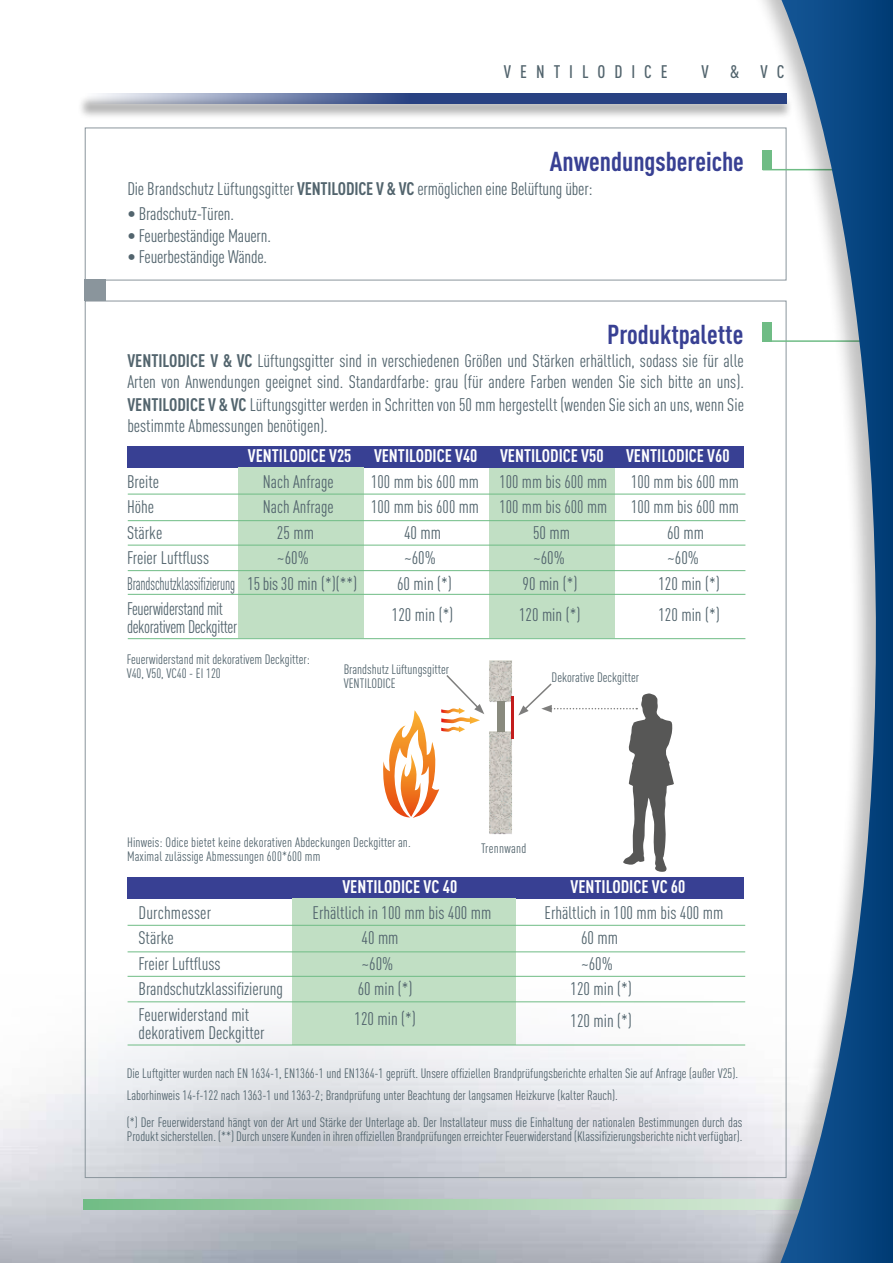
<style>
.page{position:relative;width:893px;height:1263px;background:#fff}
.page>*{position:absolute;margin:0;border:0;box-sizing:border-box;transform-origin:0 0}
.t1{font:700 27px "DIN Cond";color:#384093}
.t2{font:18px/21.5px "DIN Cond";color:#52646d;text-align:justify}
.t3{font:700 18px "DIN Cond";color:#fff}
.t4{font:18px "DIN Cond";color:#52646d;scale:.77 1}
.t5{font:18px "DIN Cond";letter-spacing:-.02em;color:#52646d;scale:.93 1}
.t6{font:18px "DIN Cond";letter-spacing:-.02em;color:#52646d;scale:.92 1}
.t7{font:500 18px "DIN Cond";letter-spacing:.5em;color:#52646d}
.t8{font:13.5px/13.5px "DIN Cond";color:#52646d}
.t9{font:13.5px "DIN Cond";letter-spacing:.02em;color:#52646d}
.s1{font-weight:700}
</style>
<div class="page">
<svg style="left:84px;top:1199px;width:664px;height:11px;background:#a3d1ab"></svg>
<div style="left:77px;top:95px;width:716px;height:25px;background:#000;opacity:.3"></div>
<svg style="left:85px;top:94px;width:663px;height:10px;background:#576a9b"></svg>
<div style="left:85px;top:279px;width:21px;height:22px;background:#8a959c"></div>
<div style="left:748px;top:0;width:145px;height:1263px;background:#000;opacity:.25"></div>
<svg style="left:780px;top:0;width:113px;height:1263px"></svg>
<div style="left:489px;top:467px;width:125px;height:171px;background:#c1dfc4"></div>
<div style="left:128px;top:446px;width:616px;height:21px;background:#384093"></div>
<div style="left:238px;top:467px;width:126px;height:171px;background:#c1dfc4"></div>
<hr style="left:128px;top:494px;width:617px;height:1px;background:#6fbc85">
<hr style="left:128px;top:520px;width:617px;height:1px;background:#6fbc85">
<hr style="left:128px;top:545px;width:617px;height:1px;background:#6fbc85">
<hr style="left:128px;top:570px;width:617px;height:1px;background:#6fbc85">
<hr style="left:128px;top:638px;width:617px;height:1px;background:#6fbc85">
<hr style="left:128px;top:594px;width:617px;height:1px;background:#6fbc85">
<div style="left:127px;top:877px;width:617px;height:21px;background:#384093"></div>
<div style="left:292px;top:898px;width:224px;height:146px;background:#c1dfc4"></div>
<hr style="left:128px;top:925px;width:617px;height:1px;background:#6fbc85">
<hr style="left:128px;top:951px;width:617px;height:1px;background:#6fbc85">
<hr style="left:128px;top:976px;width:617px;height:1px;background:#6fbc85">
<hr style="left:128px;top:1001px;width:617px;height:1px;background:#6fbc85">
<hr style="left:128px;top:1044px;width:617px;height:1px;background:#6fbc85">
<img style="left:489px;top:660px;width:23px;height:48px">
<svg style="left:489px;top:660px;width:22px;height:41px"></svg>
<img style="left:489px;top:708px;width:25px;height:127px">
<svg style="left:489px;top:731px;width:22px;height:102px;background:#c9c5be"></svg>
<hr style="left:511px;top:696px;width:3px;height:42px;background:#c21c1c">
<div style="left:497px;top:701px;width:7px;height:31px;background:#898a7e"></div>
<svg style="left:383px;top:675px;width:101px;height:143px"></svg>
<svg style="left:518px;top:683px;width:156px;height:189px"></svg>
<p class="t7" style="left:504px;top:61px;width:165px">VENTILODICE</p>
<p class="t7" style="left:701px;top:61px;width:84px">V &amp; V C</p>
<h1 class="t1" style="left:550px;top:145px;width:196px">Anwendungsbereiche</h1>
<p class="t2" style="left:127px;top:178px;width:467px">Die Brandschutz Lüftungsgitter <span class="s1">VENTILODICE V &amp; VC</span> ermöglichen eine Belüftung über:</p>
<p class="t2" style="left:127px;top:203px;width:108px">• Bradschutz-Türen.</p>
<p class="t2" style="left:127px;top:224px;width:145px">• Feuerbeständige Mauern.</p>
<p class="t2" style="left:127px;top:245px;width:141px">• Feuerbeständige Wände.</p>
<h1 class="t1" style="left:607px;top:317px;width:138px">Produktpalette</h1>
<p class="t2" style="left:127px;top:350px;width:618px"><span class="s1">VENTILODICE V &amp; VC</span> Lüftungsgitter sind in verschiedenen Größen und Stärken erhältlich, sodass sie für alle Arten von Anwendungen geeignet sind. Standardfarbe: grau (für andere Farben wenden Sie sich bitte an uns).<br><span class="s1">VENTILODICE V &amp; VC</span> Lüftungsgitter werden in Schritten von 50 mm hergestellt (wenden Sie sich an uns, wenn Sie bestimmte Abmessungen benötigen).</p>
<p class="t3" style="left:248px;top:445px;width:105px">VENTILODICE V25</p>
<p class="t3" style="left:374px;top:445px;width:105px">VENTILODICE V40</p>
<p class="t3" style="left:500px;top:445px;width:105px">VENTILODICE V50</p>
<p class="t3" style="left:626px;top:445px;width:105px">VENTILODICE V60</p>
<p class="t2" style="left:127px;top:470px;width:34px">Breite</p>
<p class="t2" style="left:263px;top:470px;width:72px">Nach Anfrage</p>
<p class="t2" style="left:371px;top:470px;width:237px">100 mm bis 600 mm 100 mm bis 600 mm</p>
<p class="t2" style="left:631px;top:470px;width:109px">100 mm bis 600 mm</p>
<p class="t2" style="left:127px;top:496px;width:29px">Höhe</p>
<p class="t2" style="left:263px;top:496px;width:72px">Nach Anfrage</p>
<p class="t2" style="left:371px;top:496px;width:237px">100 mm bis 600 mm 100 mm bis 600 mm</p>
<p class="t2" style="left:631px;top:496px;width:109px">100 mm bis 600 mm</p>
<p class="t2" style="left:127px;top:521px;width:37px">Stärke</p>
<p class="t2" style="left:277px;top:521px;width:39px">25 mm</p>
<p class="t2" style="left:404px;top:521px;width:39px">40 mm</p>
<p class="t2" style="left:533px;top:521px;width:39px">50 mm</p>
<p class="t2" style="left:667px;top:521px;width:39px">60 mm</p>
<p class="t2" style="left:127px;top:547px;width:84px">Freier Luftfluss</p>
<p class="t2" style="left:277px;top:547px;width:33px">~60%</p>
<p class="t2" style="left:404px;top:547px;width:33px">~60%</p>
<p class="t2" style="left:533px;top:547px;width:33px">~60%</p>
<p class="t2" style="left:667px;top:547px;width:33px">~60%</p>
<p class="t4" style="left:127px;top:573px;width:300px">Brandschutzklassifizierung 15 bis 30 min (*)(**)</p>
<p class="t2" style="left:397px;top:572px;width:56px">60 min (*)</p>
<p class="t2" style="left:522px;top:572px;width:56px">90 min (*)</p>
<p class="t2" style="left:658px;top:572px;width:63px">120 min (*)</p>
<p class="t6" style="left:127px;top:598px;width:106px">Feuerwiderstand mit</p>
<p class="t2" style="left:392px;top:604px;width:63px">120 min (*)</p>
<p class="t2" style="left:519px;top:604px;width:63px">120 min (*)</p>
<p class="t2" style="left:658px;top:604px;width:63px">120 min (*)</p>
<p class="t5" style="left:127px;top:616px;width:120px">dekorativem Deckgitter</p>
<p class="t8" style="left:127px;top:652px;width:185px">Feuerwiderstand mit dekorativem Deckgitter:<br>V40, V50, VC40 - EI 120</p>
<p class="t8" style="left:344px;top:663px;width:107px">Brandshutz Lüftungsgitter<br>VENTILODICE</p>
<p class="t8" style="left:552px;top:670px;width:89px">Dekorative Deckgitter</p>
<p class="t8" style="left:127px;top:836px;width:285px">Hinweis: Odice bietet keine dekorativen Abdeckungen Deckgitter an.<br>Maximal zulässige Abmessungen 600*600 mm</p>
<p class="t9" style="left:481px;top:840px;width:47px">Trennwand</p>
<p class="t3" style="left:342px;top:876px;width:116px">VENTILODICE VC 40</p>
<p class="t3" style="left:571px;top:876px;width:116px">VENTILODICE VC 60</p>
<p class="t2" style="left:139px;top:902px;width:74px">Durchmesser</p>
<p class="t2" style="left:312px;top:902px;width:180px">Erhältlich in 100 mm bis 400 mm</p>
<p class="t2" style="left:544px;top:902px;width:180px">Erhältlich in 100 mm bis 400 mm</p>
<p class="t2" style="left:139px;top:927px;width:37px">Stärke</p>
<p class="t2" style="left:361px;top:927px;width:39px">40 mm</p>
<p class="t2" style="left:581px;top:927px;width:39px">60 mm</p>
<p class="t2" style="left:139px;top:953px;width:84px">Freier Luftfluss</p>
<p class="t2" style="left:361px;top:953px;width:33px">~60%</p>
<p class="t2" style="left:581px;top:953px;width:33px">~60%</p>
<p class="t2" style="left:139px;top:978px;width:146px">Brandschutzklassifizierung</p>
<p class="t2" style="left:358px;top:978px;width:56px">60 min (*)</p>
<p class="t2" style="left:571px;top:978px;width:63px">120 min (*)</p>
<p class="t2" style="left:139px;top:1004px;width:112px">Feuerwiderstand mit</p>
<p class="t2" style="left:355px;top:1008px;width:63px">120 min (*)</p>
<p class="t2" style="left:571px;top:1010px;width:63px">120 min (*)</p>
<p class="t2" style="left:139px;top:1022px;width:128px">dekorativem Deckgitter</p>
<p class="t8" style="left:127px;top:1062px;width:613px;line-height:22px">Die Luftgitter wurden nach EN 1634-1, EN1366-1 und EN1364-1 geprüft. Unsere offiziellen Brandprüfungsberichte erhalten Sie auf Anfrage (außer V25).<br>Laborhinweis 14-f-122 nach 1363-1 und 1363-2; Brandprüfung unter Beachtung der langsamen Heizkurve (kalter Rauch).</p>
<p class="t8" style="left:127px;top:1115px;width:617px">(*) Der Feuerwiderstand hängt von der Art und Stärke der Unterlage ab. Der Installateur muss die Einhaltung der nationalen Bestimmungen durch das<br>Produkt sicherstellen. (**) Durch unsere Kunden in ihren offiziellen Brandprüfungen erreichter Feuerwiderstand (Klassifizierungsberichte nicht verfügbar).</p>
</div>
